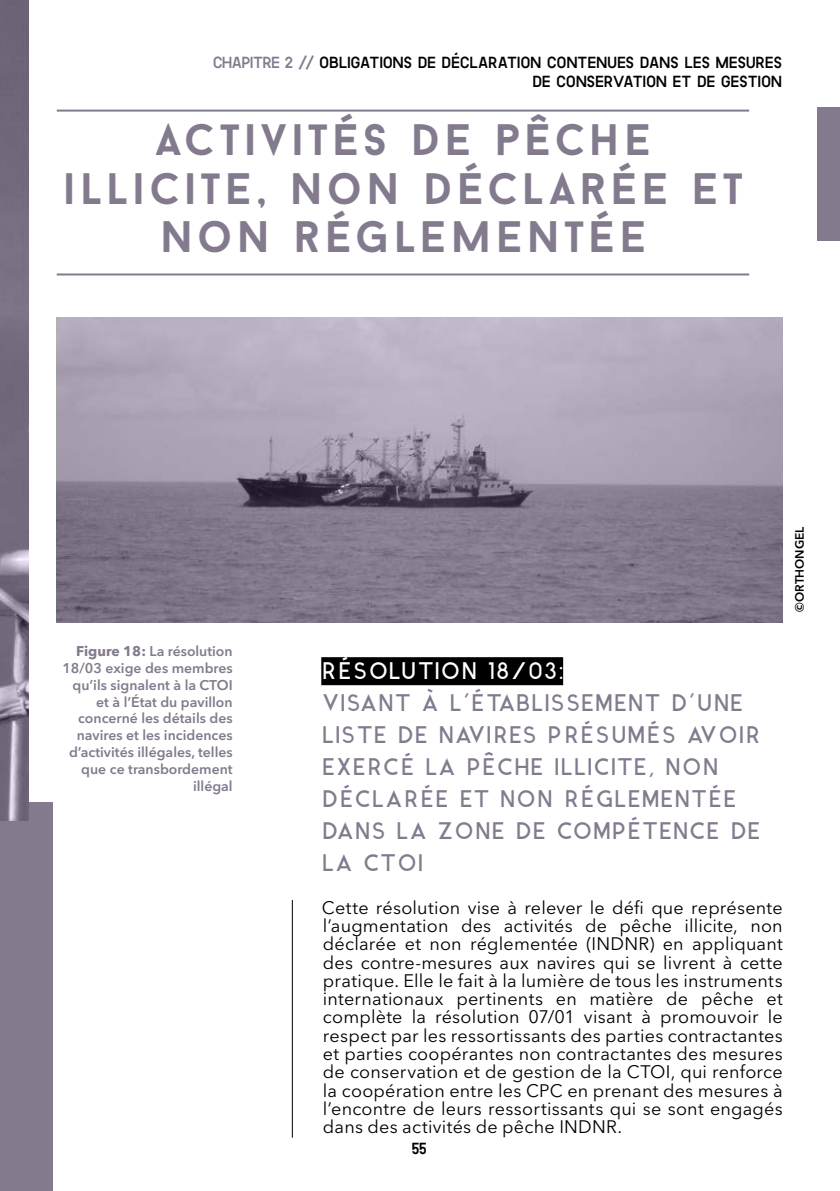
<style>
.page{position:relative;width:840px;height:1191px;background:#fff}
.page>*{position:absolute;margin:0;border:0;box-sizing:border-box;transform-origin:0 0}
.t1{font:700 44px/48.6px "Baron Neue";letter-spacing:.105em;color:#837a8e;text-align:center}
.t2{font:24px/32px "Ikaros";letter-spacing:.075em;color:#837a8e}
.t3{font:24px "Ikaros";letter-spacing:.09em;color:#fff}
.t4{font:18px/18.4px "Avenir Next LT Pro";letter-spacing:.015em;color:#000;text-align:justify}
.t5{font:16px/19.2px "koliko";letter-spacing:.045em;color:#000;text-align:right}
.t6{font:600 14px/16.8px "Avenir Next LT Pro";color:#837a8e;text-align:right}
.t7{font:600 12px "Avenir Next LT Pro";color:#000}
.s1{color:#837a8e}
.s2{font-weight:700}
</style>
<div class="page">
<div style="left:0;top:802px;width:53px;height:389px;background:#837a8e"></div>
<img style="left:0;top:0;width:28px;height:820px">
<div style="left:321px;top:657px;width:242px;height:28px;background:#000"></div>
<hr style="left:292px;top:900px;width:1px;height:237px;background:#000">
<hr style="left:57px;top:273px;width:691px;height:2px;background:#837a8e">
<hr style="left:57px;top:110px;width:691px;height:2px;background:#837a8e">
<img style="left:57px;top:317px;width:725px;height:306px">
<div style="left:816px;top:108px;width:23px;height:133px;background:#837a8e"></div>
<p class="t5" style="left:213px;top:53px;width:569px"><span class="s1">CHAPITRE 2 //</span> OBLIGATIONS DE DÉCLARATION CONTENUES DANS LES MESURES<br>DE CONSERVATION ET DE GESTION</p>
<h1 class="t1" style="left:63px;top:114px;width:680px">ACTIVITÉS DE PÊCHE<br>ILLICITE, NON DÉCLARÉE ET<br>NON RÉGLEMENTÉE</h1>
<p class="t6" style="left:62px;top:643px;width:172px"><span class="s2">Figure 18:</span> La résolution<br>18/03 exige des membres qu’ils signalent à la CTOI et à l’État du pavillon concerné les détails des navires et les incidences d’activités illégales, telles que ce transbordement illégal</p>
<p class="t7" style="left:791px;top:611px;width:87px;rotate:-90deg">©ORTHONGEL</p>
<h2 class="t3" style="left:321px;top:657px;width:243px">RÉSOLUTION 18/03:</h2>
<h2 class="t2" style="left:322px;top:687px;width:439px">VISANT À L’ÉTABLISSEMENT D’UNE<br>LISTE DE NAVIRES PRÉSUMÉS AVOIR<br>EXERCÉ LA PÊCHE ILLICITE, NON<br>DÉCLARÉE ET NON RÉGLEMENTÉE<br>DANS LA ZONE DE COMPÉTENCE DE<br>LA CTOI</h2>
<p class="t4" style="left:322px;top:898px;width:462px">Cette résolution vise à relever le défi que représente l’augmentation des activités de pêche illicite, non déclarée et non réglementée (INDNR) en appliquant des contre-mesures aux navires qui se livrent à cette pratique. Elle le fait à la lumière de tous les instruments internationaux pertinents en matière de pêche et complète la résolution 07/01 visant à promouvoir le respect par les ressortissants des parties contractantes et parties coopérantes non contractantes des mesures de conservation et de gestion de la CTOI, qui renforce la coopération entre les CPC en prenant des mesures à l’encontre de leurs ressortissants qui se sont engagés dans des activités de pêche INDNR.</p>
<p class="t5" style="left:412px;top:1139px;width:16px">55</p>
</div>
